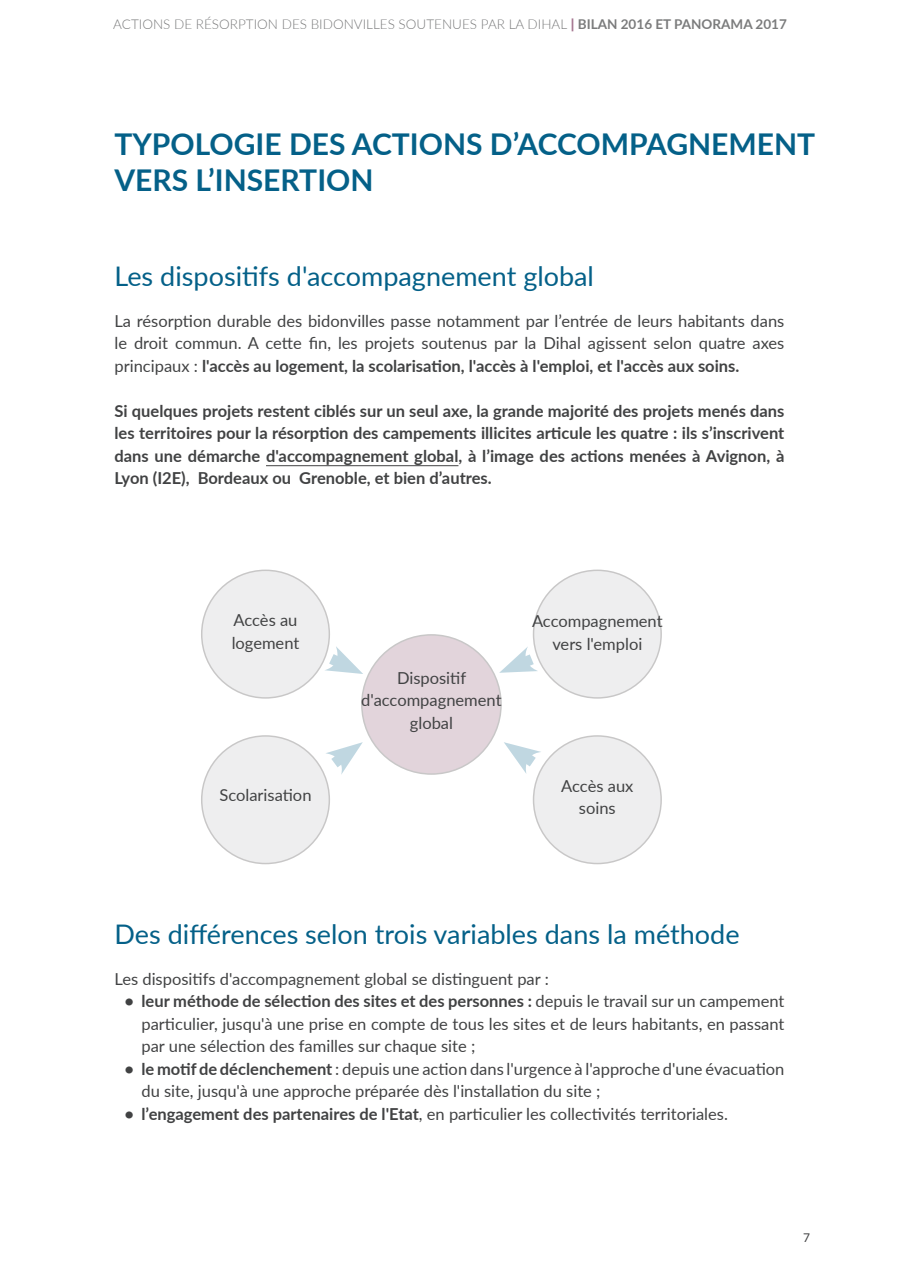
<style>
.page{position:relative;width:899px;height:1267px;background:#fff}
.page>*{position:absolute;margin:0;border:0;box-sizing:border-box;transform-origin:0 0}
.t1{font:700 30px/36px "Lato";color:#046088}
.t2{font:27px "Lato";color:#046088}
.t3{font:16.5px/22.5px "Lato";color:#414243;text-align:center}
.t4{font:700 16.5px/22.5px "Lato";color:#414243;text-align:justify}
.t5{font:300 13.5px "Lato";color:#414243}
.t6{font:12px "Lato";color:#414243}
.s1{font-weight:900;color:#7f3d61}
.s2{font-weight:700}
</style>
<div class="page">
<div style="left:533px;top:736px;width:128px;height:127px;background:#eeeeef;border-radius:50%"></div>
<div style="left:533px;top:570px;width:128px;height:128px;background:#eeeeef;border-radius:50%"></div>
<div style="left:202px;top:570px;width:127px;height:128px;background:#eeeeef;border-radius:50%"></div>
<div style="left:202px;top:736px;width:127px;height:127px;background:#eeeeef;border-radius:50%"></div>
<div style="left:362px;top:635px;width:139px;height:139px;background:#e2d4db;border-radius:50%"></div>
<svg style="left:323px;top:645px;width:40px;height:29px"></svg>
<svg style="left:320px;top:742px;width:43px;height:36px"></svg>
<svg style="left:499px;top:645px;width:46px;height:28px"></svg>
<svg style="left:504px;top:742px;width:40px;height:34px"></svg>
<hr style="left:266px;top:465px;width:192px;height:1px;background:#414243">
<p class="t5" style="left:113px;top:15px;width:675px">ACTIONS DE RÉSORPTION DES BIDONVILLES SOUTENUES PAR LA DIHAL <span class="s1">|</span> <span class="s2">BILAN 2016 ET PANORAMA 2017</span></p>
<h1 class="t1" style="left:114px;top:125px;width:702px">TYPOLOGIE DES ACTIONS D’ACCOMPAGNEMENT<br>VERS L’INSERTION</h1>
<h2 class="t2" style="left:114px;top:257px;width:481px">Les dispositifs d'accompagnement global</h2>
<p class="t3" style="left:114px;top:309px;width:671px;text-align:justify">La résorption durable des bidonvilles passe notamment par l’entrée de leurs habitants dans le droit commun. A cette fin, les projets soutenus par la Dihal agissent selon quatre axes principaux : <span class="s2">l'accès au logement, la scolarisation, l'accès à l'emploi, et l'accès aux soins.</span></p>
<p class="t4" style="left:114px;top:399px;width:671px">Si quelques projets restent ciblés sur un seul axe, la grande majorité des projets menés dans les territoires pour la résorption des campements illicites articule les quatre : ils s’inscrivent dans une démarche d'accompagnement global, à l’image des actions menées à Avignon, à Lyon (I2E), Bordeaux ou Grenoble, et bien d’autres.</p>
<p class="t3" style="left:232px;top:608px;width:69px;text-align:left">Accès au logement</p>
<p class="t3" style="left:219px;top:783px;width:94px">Scolarisation</p>
<p class="t3" style="left:361px;top:666px;width:142px">Dispositif d'accompagnement global</p>
<p class="t3" style="left:532px;top:609px;width:132px">Accompagnement vers l'emploi</p>
<p class="t3" style="left:561px;top:774px;width:74px">Accès aux soins</p>
<h2 class="t2" style="left:114px;top:914px;width:626px">Des différences selon trois variables dans la méthode</h2>
<p class="t3" style="left:114px;top:966px;width:436px">Les dispositifs d'accompagnement global se distinguent par :</p>
<p class="t3" style="left:141px;top:989px;width:644px;text-align:justify;text-indent:-17px"><span class="s2">• leur méthode de sélection des sites et des personnes :</span> depuis le travail sur un campement particulier, jusqu'à une prise en compte de tous les sites et de leurs habitants, en passant par une sélection des familles sur chaque site ;</p>
<p class="t3" style="left:141px;top:1057px;width:644px;text-align:left;text-indent:-17px"><span class="s2">• le motif de déclenchement</span> : depuis une action dans l'urgence à l'approche d'une évacuation du site, jusqu'à une approche préparée dès l'installation du site ;</p>
<p class="t3" style="left:124px;top:1102px;width:605px"><span class="s2">• l’engagement des partenaires de l'Etat</span>, en particulier les collectivités territoriales.</p>
<p class="t6" style="left:803px;top:1228px;width:8px">7</p>
</div>
